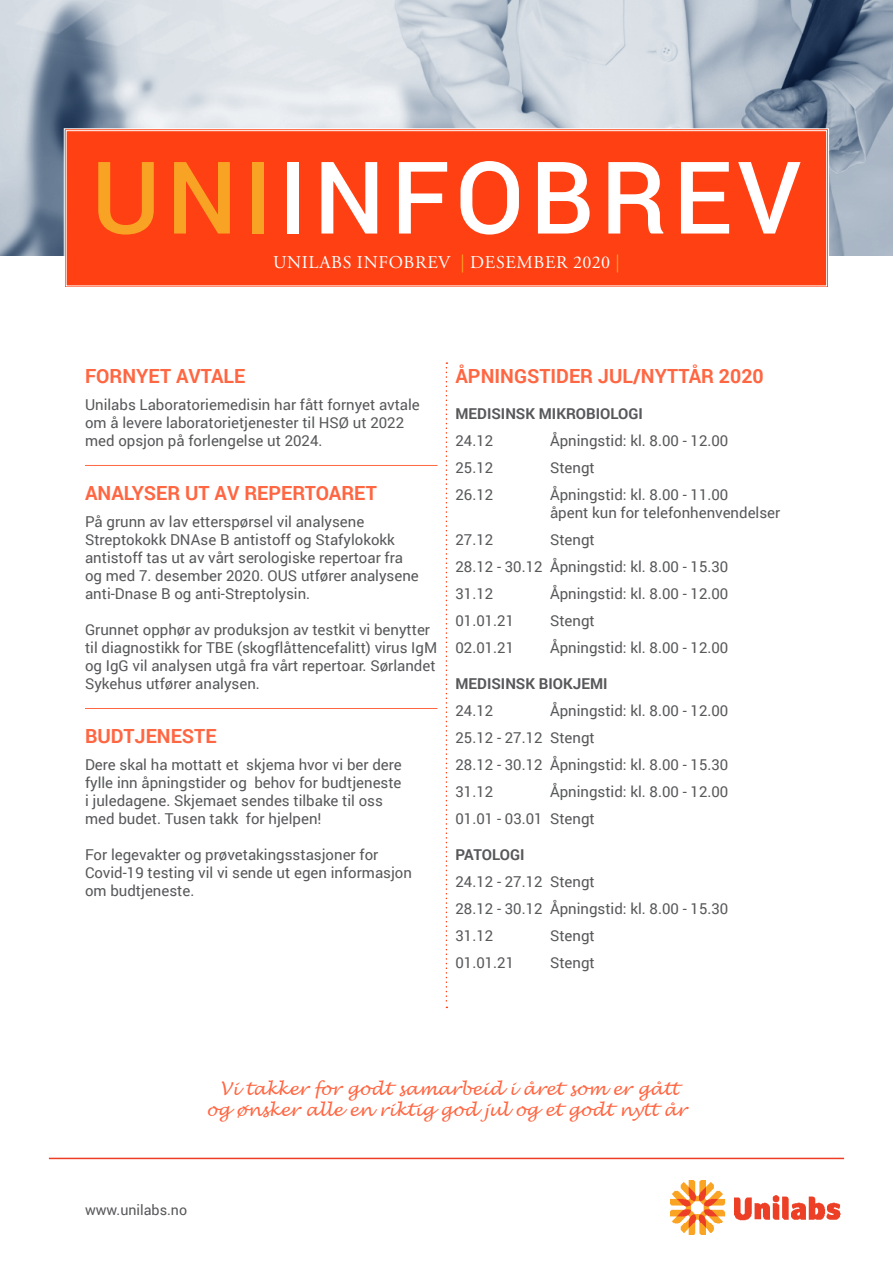
<style>
.page{position:relative;width:893px;height:1263px;background:#fff}
.page>*{position:absolute;margin:0;border:0;box-sizing:border-box;transform-origin:0 0}
.t1{font:500 100.5px "Roboto";letter-spacing:.06em;color:#fff}
.t2{font:700 19.5px "Roboto";color:#ff6642}
.t3{font:18px "Adobe Garamond Pro";letter-spacing:.035em;color:#fff}
.t4{font:italic 17.25px/20.7px "Lucida Handwriting";color:#ff6642;text-align:center}
.t5{font:15px/18px "Roboto";color:#57585a}
.t6{font:700 15px "Roboto";color:#57585a}
.t7{font:14.25px "Roboto";color:#57585a}
.s1{color:#f9a325}
</style>
<div class="page">
<img style="left:0;top:0;width:893px;height:255px">
<div style="left:63px;top:128px;width:766px;height:159px;background:#ff4013"></div>
<div style="left:66px;top:130px;width:761px;height:156px;border:1px solid #fff"></div>
<img style="left:670px;top:1180px;width:170px;height:54px">
<hr style="left:49px;top:1158px;width:795px;height:1px;background:#ed3e25">
<hr style="left:85px;top:465px;width:352px;height:1px;background:#ff6642">
<hr style="left:85px;top:708px;width:352px;height:1px;background:#ff6642">
<svg style="left:446px;top:362px;width:1px;height:646px"></svg>
<p class="t1" style="left:92px;top:127px;width:711px"><span class="s1">UNI</span>INFOBREV</p>
<p class="t3" style="left:273px;top:252px;width:348px">UNILABS INFOBREV <span class="s1">|</span> DESEMBER 2020 <span class="s1">|</span></p>
<p class="t2" style="left:85px;top:362px;width:162px">FORNYET AVTALE</p>
<p class="t5" style="left:85px;top:395px;width:336px">Unilabs Laboratoriemedisin har fått fornyet avtale om å levere laboratorietjenester til HSØ ut 2022 med opsjon på forlengelse ut 2024.</p>
<p class="t2" style="left:85px;top:479px;width:293px">ANALYSER UT AV REPERTOARET</p>
<p class="t5" style="left:85px;top:512px;width:335px">På grunn av lav etterspørsel vil analysene Streptokokk DNAse B antistoff og Stafylokokk antistoff tas ut av vårt serologiske repertoar fra og med 7. desember 2020. OUS utfører analysene anti-Dnase B og anti-Streptolysin.</p>
<p class="t5" style="left:85px;top:620px;width:354px">Grunnet opphør av produksjon av testkit vi benytter til diagnostikk for TBE (skogflåttencefalitt) virus IgM og IgG vil analysen utgå fra vårt repertoar. Sørlandet Sykehus utfører analysen.</p>
<p class="t2" style="left:85px;top:722px;width:133px">BUDTJENESTE</p>
<p class="t5" style="left:85px;top:755px;width:318px">Dere skal ha mottatt et skjema hvor vi ber dere fylle inn åpningstider og behov for budtjeneste i juledagene. Skjemaet sendes tilbake til oss med budet. Tusen takk for hjelpen!</p>
<p class="t5" style="left:85px;top:845px;width:328px">For legevakter og prøvetakingsstasjoner for<br>Covid-19 testing vil vi sende ut egen informasjon om budtjeneste.</p>
<p class="t2" style="left:455px;top:362px;width:310px">ÅPNINGSTIDER JUL/NYTTÅR 2020</p>
<p class="t6" style="left:455px;top:403px;width:189px">MEDISINSK MIKROBIOLOGI</p>
<p class="t5" style="left:455px;top:431px;width:39px">24.12</p>
<p class="t5" style="left:550px;top:431px;width:180px">Åpningstid: kl. 8.00 - 12.00</p>
<p class="t5" style="left:455px;top:458px;width:39px">25.12</p>
<p class="t5" style="left:550px;top:458px;width:46px">Stengt</p>
<p class="t5" style="left:455px;top:485px;width:39px">26.12</p>
<p class="t5" style="left:550px;top:485px;width:232px">Åpningstid: kl. 8.00 - 11.00<br>åpent kun for telefonhenvendelser</p>
<p class="t5" style="left:455px;top:530px;width:39px">27.12</p>
<p class="t5" style="left:550px;top:530px;width:46px">Stengt</p>
<p class="t5" style="left:455px;top:557px;width:274px">28.12 - 30.12 Åpningstid: kl. 8.00 - 15.30</p>
<p class="t5" style="left:455px;top:584px;width:39px">31.12</p>
<p class="t5" style="left:550px;top:584px;width:180px">Åpningstid: kl. 8.00 - 12.00</p>
<p class="t5" style="left:455px;top:611px;width:60px">01.01.21</p>
<p class="t5" style="left:550px;top:611px;width:46px">Stengt</p>
<p class="t5" style="left:455px;top:638px;width:60px">02.01.21</p>
<p class="t5" style="left:550px;top:638px;width:180px">Åpningstid: kl. 8.00 - 12.00</p>
<p class="t6" style="left:455px;top:673px;width:154px">MEDISINSK BIOKJEMI</p>
<p class="t5" style="left:455px;top:701px;width:39px">24.12</p>
<p class="t5" style="left:550px;top:701px;width:180px">Åpningstid: kl. 8.00 - 12.00</p>
<p class="t5" style="left:455px;top:728px;width:141px">25.12 - 27.12 Stengt</p>
<p class="t5" style="left:455px;top:755px;width:274px">28.12 - 30.12 Åpningstid: kl. 8.00 - 15.30</p>
<p class="t5" style="left:455px;top:782px;width:39px">31.12</p>
<p class="t5" style="left:550px;top:782px;width:180px">Åpningstid: kl. 8.00 - 12.00</p>
<p class="t5" style="left:455px;top:809px;width:141px">01.01 - 03.01 Stengt</p>
<p class="t6" style="left:455px;top:844px;width:71px">PATOLOGI</p>
<p class="t5" style="left:455px;top:872px;width:141px">24.12 - 27.12 Stengt</p>
<p class="t5" style="left:455px;top:899px;width:274px">28.12 - 30.12 Åpningstid: kl. 8.00 - 15.30</p>
<p class="t5" style="left:455px;top:926px;width:39px">31.12</p>
<p class="t5" style="left:550px;top:926px;width:46px">Stengt</p>
<p class="t5" style="left:455px;top:953px;width:60px">01.01.21</p>
<p class="t5" style="left:550px;top:953px;width:46px">Stengt</p>
<p class="t4" style="left:206px;top:1079px;width:482px">Vi takker for godt samarbeid i året som er gått og ønsker alle en riktig god jul og et godt nytt år</p>
<p class="t7" style="left:85px;top:1200px;width:104px">www.unilabs.no</p>
</div>
